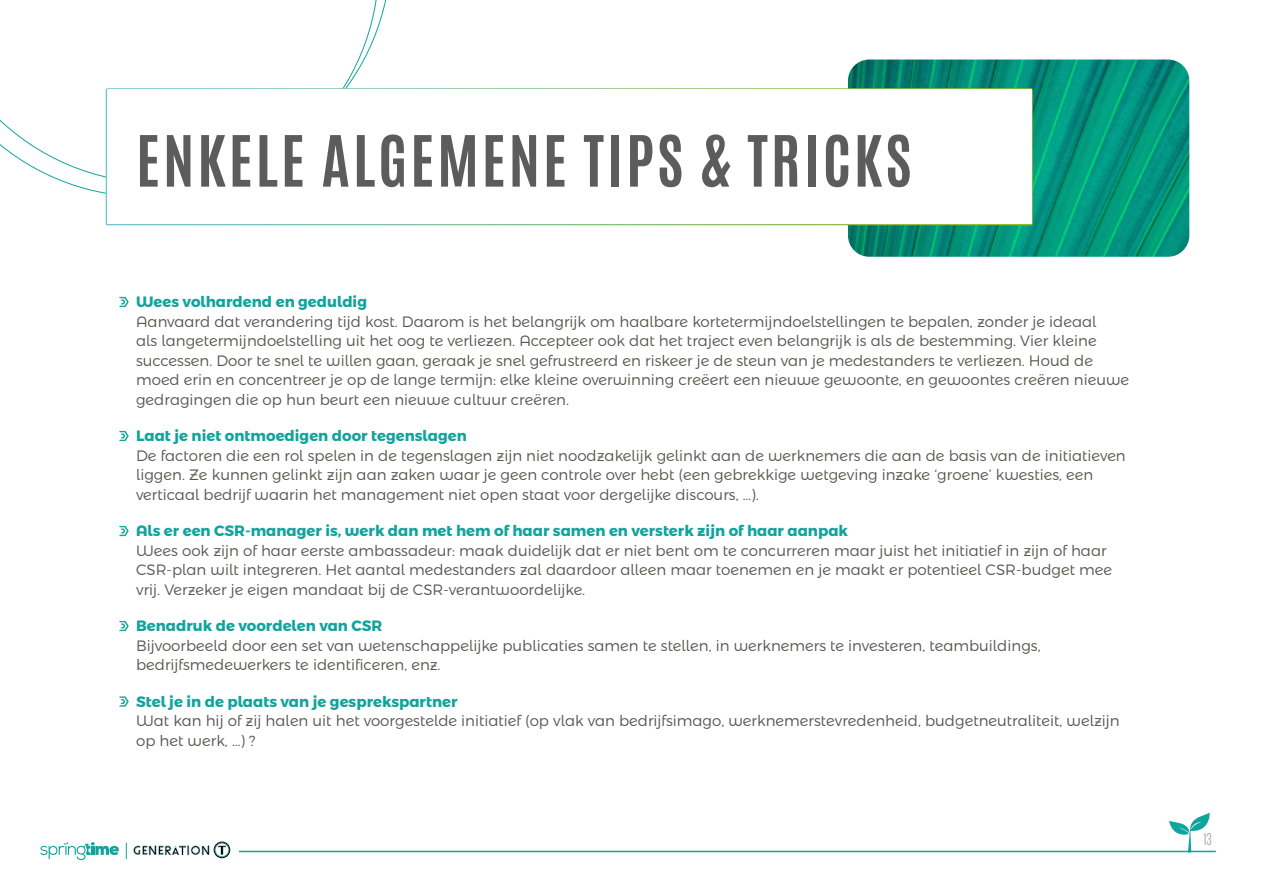
<style>
.page{position:relative;width:1263px;height:893px;background:#fff}
.page>*{position:absolute;margin:0;border:0;box-sizing:border-box;transform-origin:0 0}
.title_1{font:700 60px "Antonio";letter-spacing:.05em;color:#5c5c5c}
.body2{font:300 15px/19.5px "Montserrat Alternates";color:#57564e}
.t1{font:300 13.5px "Antonio";color:#aaa}
.s1{font-weight:700;color:#11a49d}
</style>
<div class="page">
<hr style="left:239px;top:851px;width:977px;height:1px;background:#11a49d">
<svg style="left:1169px;top:813px;width:41px;height:40px"></svg>
<svg style="left:40px;top:842px;width:79px;height:18px"></svg>
<div style="left:215px;top:843px;width:14px;height:14px;border:1px solid #17a09b;border-radius:50%"></div>
<div style="left:214px;top:842px;width:16px;height:16px;border:1px solid #000;border-radius:50%"></div>
<svg style="left:133px;top:845px;width:93px;height:10px"></svg>
<svg style="left:126px;top:843px;width:1px;height:16px"></svg>
<img style="left:848px;top:60px;width:341px;height:197px">
<svg style="left:119px;top:297px;width:10px;height:10px"></svg>
<svg style="left:119px;top:431px;width:10px;height:10px"></svg>
<svg style="left:119px;top:526px;width:10px;height:10px"></svg>
<svg style="left:119px;top:621px;width:10px;height:10px"></svg>
<svg style="left:119px;top:696px;width:10px;height:11px"></svg>
<svg style="left:0;top:0;width:386px;height:183px"></svg>
<div style="left:106px;top:88px;width:927px;height:137px;background:#fff;border:3px solid #fff"></div>
<p class="title_1" style="left:136px;top:116px;width:777px">ENKELE ALGEMENE TIPS &amp; TRICKS</p>
<p class="body2" style="left:136px;top:292px;width:995px"><span class="s1">Wees volhardend en geduldig<br></span>Aanvaard dat verandering tijd kost. Daarom is het belangrijk om haalbare kortetermijndoelstellingen te bepalen, zonder je ideaal<br>als langetermijndoelstelling uit het oog te verliezen. Accepteer ook dat het traject even belangrijk is als de bestemming. Vier kleine successen. Door te snel te willen gaan, geraak je snel gefrustreerd en riskeer je de steun van je medestanders te verliezen. Houd de moed erin en concentreer je op de lange termijn: elke kleine overwinning creëert een nieuwe gewoonte, en gewoontes creëren nieuwe gedragingen die op hun beurt een nieuwe cultuur creëren.</p>
<p class="body2" style="left:136px;top:426px;width:991px"><span class="s1">Laat je niet ontmoedigen door tegenslagen<br></span>De factoren die een rol spelen in de tegenslagen zijn niet noodzakelijk gelinkt aan de werknemers die aan de basis van de initiatieven liggen. Ze kunnen gelinkt zijn aan zaken waar je geen controle over hebt (een gebrekkige wetgeving inzake ‘groene’ kwesties, een verticaal bedrijf waarin het management niet open staat voor dergelijke discours, …).</p>
<p class="body2" style="left:136px;top:521px;width:977px"><span class="s1">Als er een CSR-manager is, werk dan met hem of haar samen en versterk zijn of haar aanpak<br></span>Wees ook zijn of haar eerste ambassadeur: maak duidelijk dat er niet bent om te concurreren maar juist het initiatief in zijn of haar CSR-plan wilt integreren. Het aantal medestanders zal daardoor alleen maar toenemen en je maakt er potentieel CSR-budget mee vrij. Verzeker je eigen mandaat bij de CSR-verantwoordelijke.</p>
<p class="body2" style="left:136px;top:616px;width:906px"><span class="s1">Benadruk de voordelen van CSR<br></span>Bijvoorbeeld door een set van wetenschappelijke publicaties samen te stellen, in werknemers te investeren, teambuildings, bedrijfsmedewerkers te identificeren, enz.</p>
<p class="body2" style="left:136px;top:691px;width:985px"><span class="s1">Stel je in de plaats van je gesprekspartner<br></span>Wat kan hij of zij halen uit het voorgestelde initiatief (op vlak van bedrijfsimago, werknemerstevredenheid, budgetneutraliteit, welzijn op het werk, …) ?</p>
<p class="t1" style="left:1203px;top:829px;width:10px">13</p>
</div>
